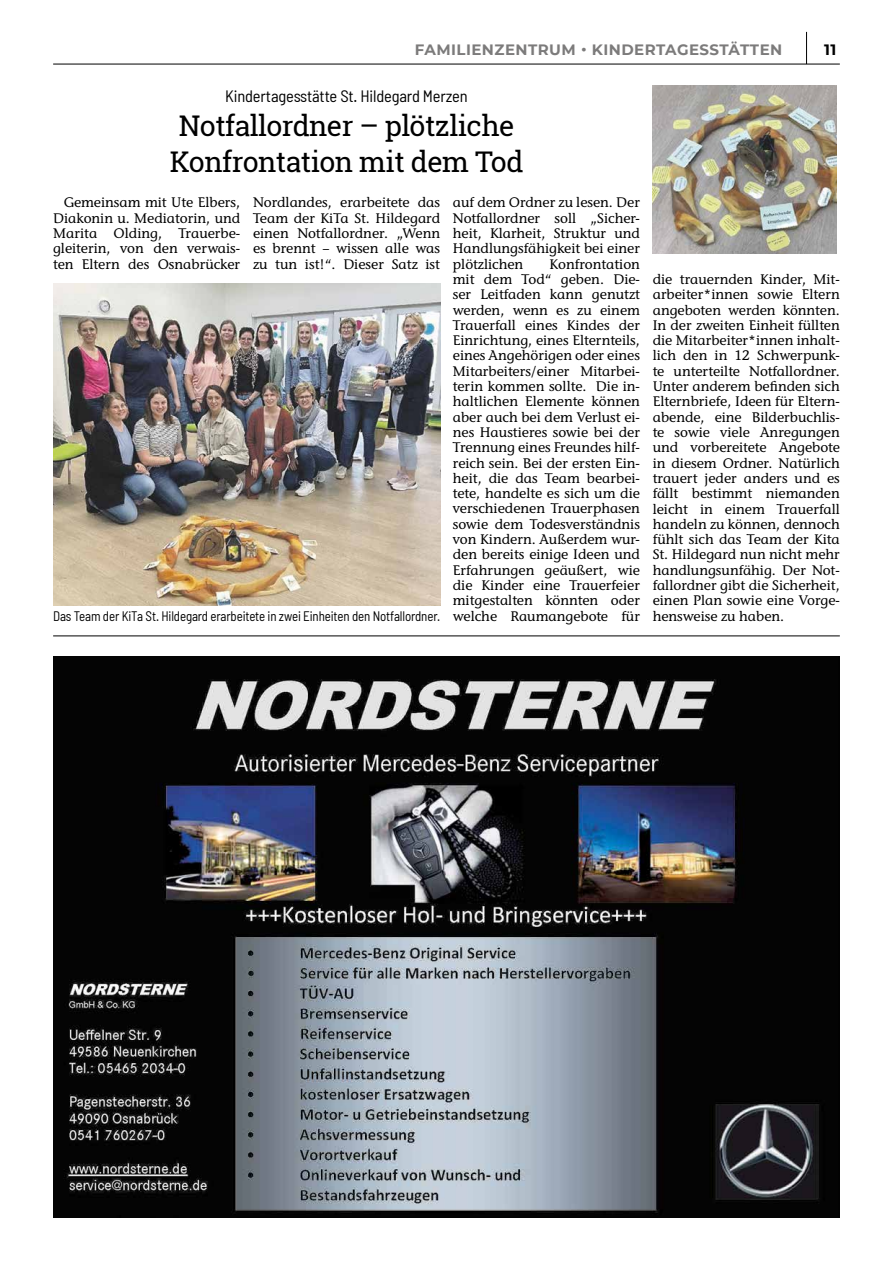
<style>
.page{position:relative;width:893px;height:1263px;background:#fff}
.page>*{position:absolute;margin:0;border:0;box-sizing:border-box;transform-origin:0 0}
.t1{font:28.5px/36px "Roboto Slab";letter-spacing:-.02em;color:#000;text-align:center}
.t2{font:semi-condensed 16.5px "Barlow";letter-spacing:-.01em;color:#000}
.t3{font:700 15px "Montserrat";letter-spacing:.03em;color:#7c7b7b}
.t4{font:700 15px "Montserrat";color:#000}
.t5{font:500 13.8px/15.3px "Stone Inf ITC Std";color:#000;text-align:justify}
.t6{font:semi-condensed 13.8px "Barlow";letter-spacing:-.01em;color:#000;scale:.94 1}
</style>
<div class="page">
<hr style="left:53px;top:64px;width:787px;height:1px;background:#000">
<hr style="left:806px;top:32px;width:1px;height:32px;background:#000">
<img style="left:652px;top:85px;width:184px;height:168px">
<img style="left:53px;top:284px;width:387px;height:321px">
<hr style="left:53px;top:636px;width:787px;height:1px;background:#000">
<img style="left:53px;top:656px;width:787px;height:561px">
<p class="t3" style="left:415px;top:39px;width:369px">FAMILIENZENTRUM • KINDERTAGESSTÄTTEN</p>
<p class="t4" style="left:824px;top:39px;width:14px">11</p>
<p class="t2" style="left:225px;top:85px;width:244px">Kindertagesstätte St. Hildegard Merzen</p>
<h1 class="t1" style="left:170px;top:108px;width:355px">Notfallordner – plötzliche<br>Konfrontation mit dem Tod</h1>
<p class="t5" style="left:53px;top:195px;width:189px;text-indent:11px">Gemeinsam mit Ute Elbers, Diakonin u. Mediatorin, und Marita Olding, Trauerbe&shy;gleiterin, von den verwais&shy;ten Eltern des Osnabrücker</p>
<p class="t5" style="left:253px;top:195px;width:189px">Nordlandes, erarbeitete das Team der KiTa St. Hildegard einen Notfallordner. „Wenn es brennt – wissen alle was zu tun ist!“. Dieser Satz ist</p>
<p class="t6" style="left:53px;top:607px;width:413px">Das Team der KiTa St. Hildegard erarbeitete in zwei Einheiten den Notfallordner.</p>
<p class="t5" style="left:453px;top:195px;width:189px">auf dem Ordner zu lesen. Der Notfallordner soll „Sicher&shy;heit, Klarheit, Struktur und Handlungsfähigkeit bei einer plötzlichen</p>
<p class="t5" style="left:453px;top:256px;width:189px;text-indent:97px">Konfrontation mit dem Tod“ geben. Die&shy;ser Leitfaden kann genutzt werden, wenn es zu einem Trauerfall eines Kindes der Einrichtung, eines Elternteils, eines Angehörigen oder eines Mitarbeiters/einer Mitarbei&shy;terin kommen sollte. Die in&shy;haltlichen Elemente können aber auch bei dem Verlust ei&shy;nes Haustieres sowie bei der Trennung eines Freundes hilf&shy;reich sein. Bei der ersten Ein&shy;heit, die das Team bearbei&shy;tete, handelte es sich um die verschiedenen Trauerphasen sowie dem Todesverständnis von Kindern. Außerdem wur&shy;den bereits einige Ideen und Erfahrungen geäußert, wie die Kinder eine Trauerfeier mitgestalten könnten oder welche Raumangebote für</p>
<p class="t5" style="left:653px;top:271px;width:189px">die trauernden Kinder, Mit&shy;arbeiter*innen sowie Eltern angeboten werden könnten.<br>In der zweiten Einheit füllten die Mitarbeiter*innen inhalt&shy;lich den in 12 Schwerpunk&shy;te unterteilte Notfallordner.<br>Unter anderem befinden sich Elternbriefe, Ideen für Eltern&shy;abende, eine Bilderbuchlis&shy;te sowie viele Anregungen und vorbereitete Angebote in diesem Ordner. Natürlich trauert jeder anders und es fällt bestimmt niemanden leicht in einem Trauerfall handeln zu können, dennoch fühlt sich das Team der Kita St. Hildegard nun nicht mehr handlungsunfähig. Der Not&shy;fallordner gibt die Sicherheit, einen Plan sowie eine Vorge&shy;hensweise zu haben.</p>
</div>
